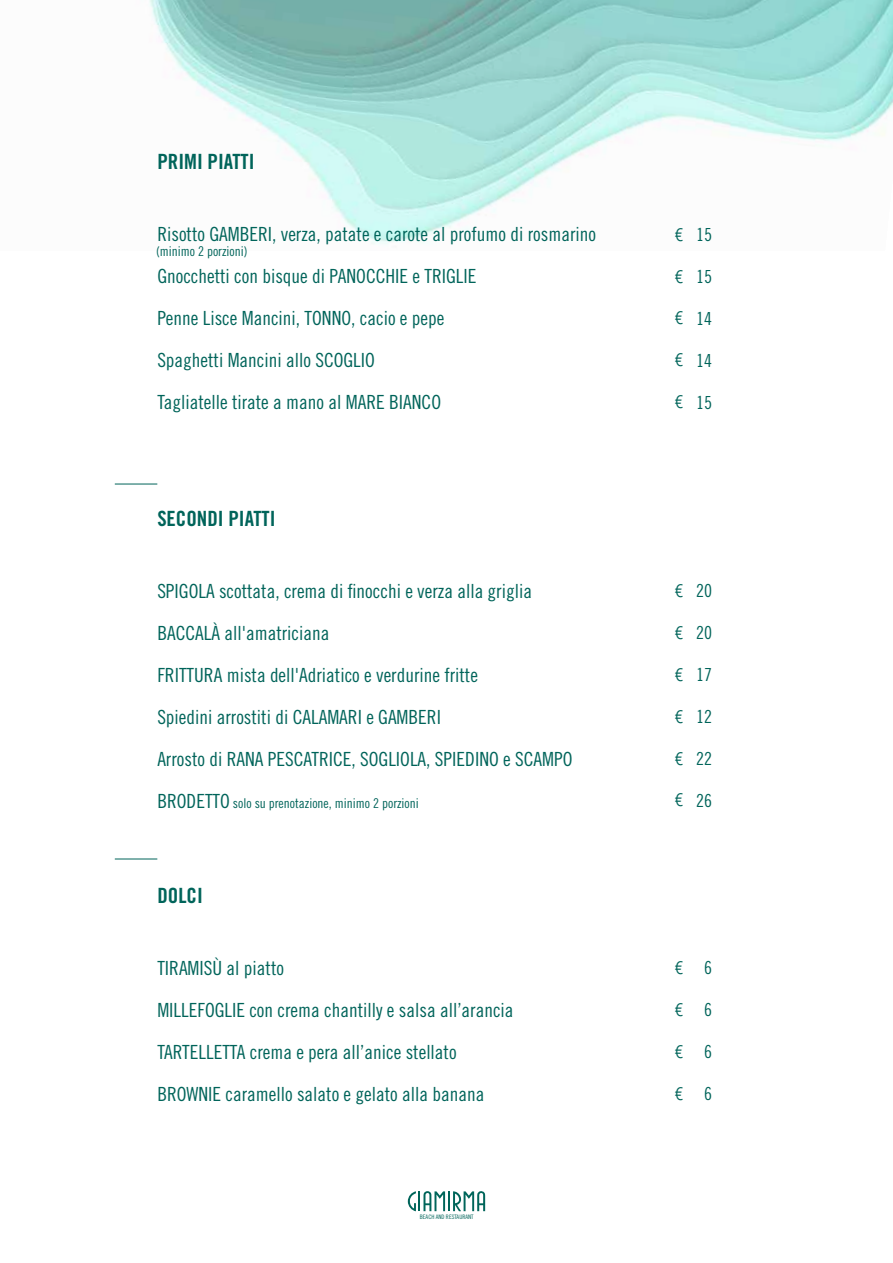
<style>
.page{position:relative;width:893px;height:1263px;background:#fff}
.page>*{position:absolute;margin:0;border:0;box-sizing:border-box;transform-origin:0 0}
.t1{font:21px "Trade Gothic Bold Cond Twenty";color:#00645a}
.t2{font:19.5px/42px "Trade Gothic Cond Eighteen";color:#00645a}
.t3{font:18px "Trade Gothic Cond Eighteen";color:#00645a}
.t4{font:18px "Avenir Next Condensed";color:#00645a}
.t5{font:13.5px "Trade Gothic Cond Eighteen";color:#00645a}
.t6{font:6.15px "Trade Gothic Cond Eighteen";color:#00655a}
.s1{font-size:19.5px}
</style>
<div class="page">
<img style="left:149px;top:0;width:744px;height:244px">
<hr style="left:115px;top:484px;width:42px;height:1px;background:#00645a">
<hr style="left:115px;top:859px;width:42px;height:1px;background:#00645a">
<svg style="left:423px;top:1191px;width:22px;height:20px"></svg>
<svg style="left:453px;top:1191px;width:32px;height:20px"></svg>
<svg style="left:408px;top:1191px;width:8px;height:20px"></svg>
<hr style="left:418px;top:1191px;width:2px;height:20px;background:#00655a">
<hr style="left:448px;top:1191px;width:2px;height:20px;background:#00655a">
<p class="t1" style="left:157px;top:149px;width:99px">PRIMI PIATTI</p>
<p class="t2" style="left:157px;top:213px;width:440px">Risotto GAMBERI, verza, patate e carote al profumo di rosmarino Gnocchetti con bisque di PANOCCHIE e TRIGLIE<br>Penne Lisce Mancini, TONNO, cacio e pepe<br>Spaghetti Mancini allo SCOGLIO<br>Tagliatelle tirate a mano al MARE BIANCO</p>
<p class="t5" style="left:156px;top:243px;width:93px">(minimo 2 porzioni)</p>
<p class="t1" style="left:157px;top:505px;width:120px">SECONDI PIATTI</p>
<p class="t2" style="left:157px;top:569px;width:417px">SPIGOLA scottata, crema di finocchi e verza alla griglia BACCALÀ all'amatriciana<br>FRITTURA mista dell'Adriatico e verdurine fritte<br>Spiedini arrostiti di CALAMARI e GAMBERI<br>Arrosto di RANA PESCATRICE, SOGLIOLA, SPIEDINO e SCAMPO</p>
<p class="t5" style="left:157px;top:795px;width:263px"><span class="s1">BRODETTO</span> solo su prenotazione, minimo 2 porzioni</p>
<p class="t1" style="left:157px;top:882px;width:47px">DOLCI</p>
<p class="t2" style="left:157px;top:946px;width:358px">TIRAMISÙ al piatto<br>MILLEFOGLIE con crema chantilly e salsa all’arancia TARTELLETTA crema e pera all’anice stellato BROWNIE caramello salato e gelato alla banana</p>
<p class="t6" style="left:420px;top:1213px;width:55px">BEACH AND RESTAURANT</p>
<p class="t4" style="left:675px;top:219px;width:10px">€</p>
<p class="t4" style="left:675px;top:261px;width:10px">€</p>
<p class="t4" style="left:675px;top:303px;width:10px">€</p>
<p class="t4" style="left:675px;top:345px;width:10px">€</p>
<p class="t4" style="left:675px;top:386px;width:10px">€</p>
<p class="t3" style="left:696px;top:224px;width:17px">15</p>
<p class="t3" style="left:696px;top:266px;width:17px">15</p>
<p class="t3" style="left:696px;top:308px;width:17px">14</p>
<p class="t3" style="left:696px;top:350px;width:17px">14</p>
<p class="t3" style="left:696px;top:392px;width:17px">15</p>
<p class="t4" style="left:675px;top:575px;width:10px">€</p>
<p class="t4" style="left:675px;top:617px;width:10px">€</p>
<p class="t4" style="left:675px;top:659px;width:10px">€</p>
<p class="t4" style="left:675px;top:701px;width:10px">€</p>
<p class="t4" style="left:675px;top:743px;width:10px">€</p>
<p class="t4" style="left:675px;top:785px;width:10px">€</p>
<p class="t3" style="left:696px;top:580px;width:17px">20</p>
<p class="t3" style="left:696px;top:622px;width:17px">20</p>
<p class="t3" style="left:696px;top:664px;width:17px">17</p>
<p class="t3" style="left:696px;top:706px;width:17px">12</p>
<p class="t3" style="left:696px;top:748px;width:17px">22</p>
<p class="t3" style="left:696px;top:790px;width:17px">26</p>
<p class="t4" style="left:675px;top:952px;width:10px">€</p>
<p class="t4" style="left:675px;top:994px;width:10px">€</p>
<p class="t4" style="left:675px;top:1036px;width:10px">€</p>
<p class="t4" style="left:675px;top:1078px;width:10px">€</p>
<p class="t3" style="left:704px;top:957px;width:9px">6</p>
<p class="t3" style="left:704px;top:999px;width:9px">6</p>
<p class="t3" style="left:704px;top:1041px;width:9px">6</p>
<p class="t3" style="left:704px;top:1083px;width:9px">6</p>
</div>
